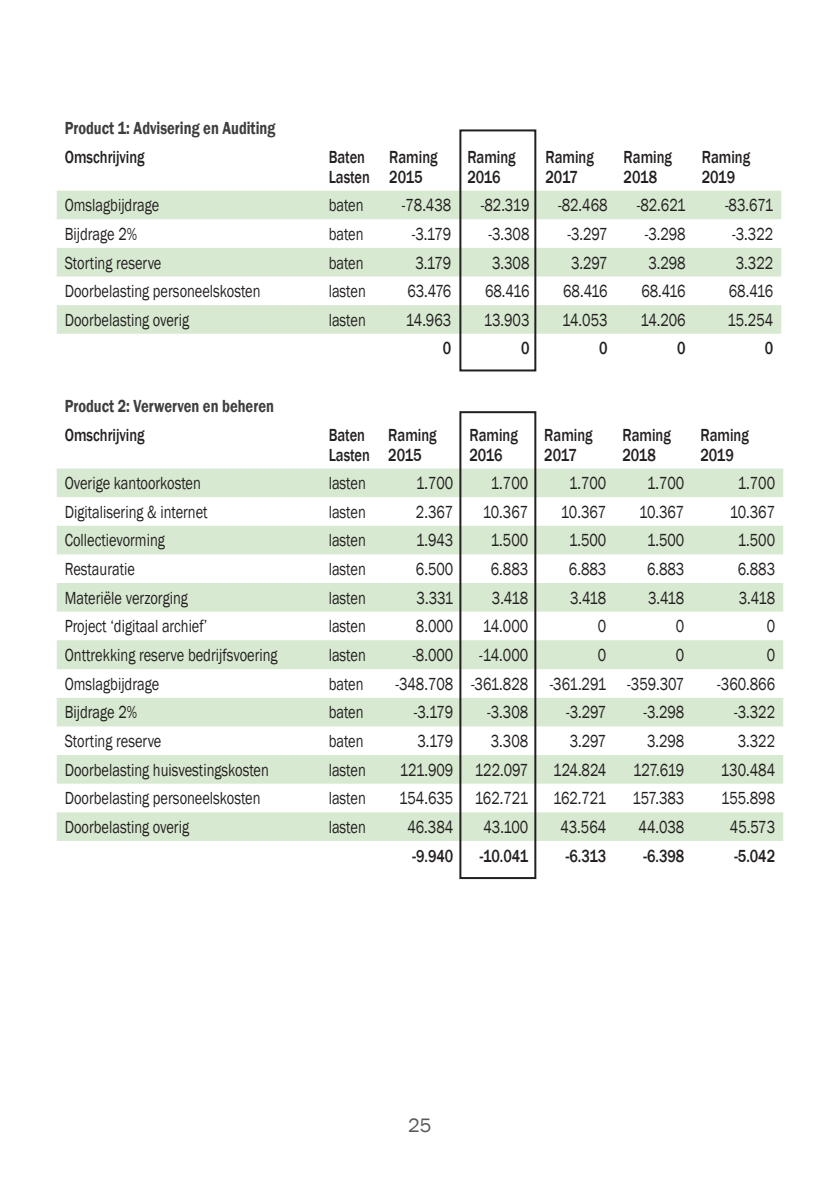
<style>
.page{position:relative;width:840px;height:1191px;background:#fff}
.page>*{position:absolute;margin:0;border:0;box-sizing:border-box;transform-origin:0 0}
.t1{font:20px "Franklin Gothic";color:#57585a}
.t2{font:18px "Franklin Gothic";color:#231f20;scale:.8 1}
.t3{font:500 18px/20px "Franklin Gothic";color:#231f20;scale:.8 1}
.t4{font:600 18px "Franklin Gothic";color:#3e3e3f;scale:.8 1}
</style>
<div class="page">
<svg style="left:57px;top:191px;width:723px;height:143px;fill:#d8e9d2"></svg>
<svg style="left:57px;top:468px;width:725px;height:373px;fill:#d8e9d2"></svg>
<div style="left:459px;top:411px;width:77px;height:468px;border:2px solid #231f20"></div>
<div style="left:459px;top:129px;width:77px;height:242px;border:2px solid #231f20"></div>
<p class="t4" style="left:65px;top:117px;width:265px">Product 1: Advisering en Auditing</p>
<p class="t3" style="left:65px;top:147px;width:101px">Omschrijving</p>
<p class="t3" style="left:328px;top:147px;width:53px">Baten<br>Lasten</p>
<p class="t3" style="left:389px;top:147px;width:62px">Raming<br>2015</p>
<p class="t3" style="left:467px;top:147px;width:62px">Raming<br>2016</p>
<p class="t3" style="left:545px;top:147px;width:62px">Raming<br>2017</p>
<p class="t3" style="left:623px;top:147px;width:62px">Raming<br>2018</p>
<p class="t3" style="left:701px;top:147px;width:62px">Raming<br>2019</p>
<p class="t2" style="left:65px;top:194px;width:120px">Omslagbijdrage</p>
<p class="t2" style="left:328px;top:194px;width:45px">baten</p>
<p class="t2" style="left:401px;top:194px;width:63px">-78.438</p>
<p class="t2" style="left:480px;top:194px;width:62px">-82.319</p>
<p class="t2" style="left:558px;top:194px;width:63px">-82.468</p>
<p class="t2" style="left:636px;top:194px;width:63px">-82.621</p>
<p class="t2" style="left:724px;top:194px;width:62px">-83.671</p>
<p class="t2" style="left:65px;top:223px;width:92px">Bijdrage 2%</p>
<p class="t2" style="left:328px;top:223px;width:45px">baten</p>
<p class="t2" style="left:411px;top:223px;width:51px">-3.179</p>
<p class="t2" style="left:488px;top:223px;width:53px">-3.308</p>
<p class="t2" style="left:567px;top:223px;width:52px">-3.297</p>
<p class="t2" style="left:644px;top:223px;width:53px">-3.298</p>
<p class="t2" style="left:731px;top:223px;width:53px">-3.322</p>
<p class="t2" style="left:65px;top:251px;width:122px">Storting reserve</p>
<p class="t2" style="left:328px;top:251px;width:45px">baten</p>
<p class="t2" style="left:415px;top:251px;width:46px">3.179</p>
<p class="t2" style="left:492px;top:251px;width:48px">3.308</p>
<p class="t2" style="left:570px;top:251px;width:47px">3.297</p>
<p class="t2" style="left:648px;top:251px;width:48px">3.298</p>
<p class="t2" style="left:735px;top:251px;width:48px">3.322</p>
<p class="t2" style="left:65px;top:280px;width:246px">Doorbelasting personeelskosten</p>
<p class="t2" style="left:328px;top:280px;width:48px">lasten</p>
<p class="t2" style="left:407px;top:280px;width:56px">63.476</p>
<p class="t2" style="left:485px;top:280px;width:57px">68.416</p>
<p class="t2" style="left:563px;top:280px;width:57px">68.416</p>
<p class="t2" style="left:641px;top:280px;width:57px">68.416</p>
<p class="t2" style="left:728px;top:280px;width:57px">68.416</p>
<p class="t2" style="left:65px;top:308px;width:157px">Doorbelasting overig</p>
<p class="t2" style="left:328px;top:308px;width:48px">lasten</p>
<p class="t2" style="left:405px;top:308px;width:58px">14.963</p>
<p class="t2" style="left:483px;top:308px;width:59px">13.903</p>
<p class="t2" style="left:562px;top:308px;width:58px">14.053</p>
<p class="t2" style="left:640px;top:308px;width:58px">14.206</p>
<p class="t2" style="left:727px;top:308px;width:58px">15.254</p>
<p class="t3" style="left:442px;top:338px;width:12px">0</p>
<p class="t3" style="left:520px;top:338px;width:12px">0</p>
<p class="t3" style="left:598px;top:338px;width:12px">0</p>
<p class="t3" style="left:677px;top:338px;width:12px">0</p>
<p class="t3" style="left:764px;top:338px;width:12px">0</p>
<p class="t4" style="left:65px;top:395px;width:263px">Product 2: Verwerven en beheren</p>
<p class="t3" style="left:65px;top:425px;width:101px">Omschrijving</p>
<p class="t3" style="left:328px;top:425px;width:53px">Baten<br>Lasten</p>
<p class="t3" style="left:388px;top:425px;width:62px">Raming<br>2015</p>
<p class="t3" style="left:469px;top:425px;width:62px">Raming<br>2016</p>
<p class="t3" style="left:544px;top:425px;width:62px">Raming<br>2017</p>
<p class="t3" style="left:622px;top:425px;width:62px">Raming<br>2018</p>
<p class="t3" style="left:700px;top:425px;width:62px">Raming<br>2019</p>
<p class="t2" style="left:65px;top:472px;width:171px">Overige kantoorkosten</p>
<p class="t2" style="left:328px;top:472px;width:48px">lasten</p>
<p class="t2" style="left:416px;top:472px;width:48px">1.700</p>
<p class="t2" style="left:490px;top:472px;width:48px">1.700</p>
<p class="t2" style="left:568px;top:472px;width:48px">1.700</p>
<p class="t2" style="left:646px;top:472px;width:48px">1.700</p>
<p class="t2" style="left:737px;top:472px;width:48px">1.700</p>
<p class="t2" style="left:65px;top:500px;width:180px">Digitalisering &amp; internet</p>
<p class="t2" style="left:328px;top:500px;width:48px">lasten</p>
<p class="t2" style="left:416px;top:500px;width:48px">2.367</p>
<p class="t2" style="left:482px;top:500px;width:58px">10.367</p>
<p class="t2" style="left:560px;top:500px;width:58px">10.367</p>
<p class="t2" style="left:638px;top:500px;width:58px">10.367</p>
<p class="t2" style="left:729px;top:500px;width:58px">10.367</p>
<p class="t2" style="left:65px;top:529px;width:127px">Collectievorming</p>
<p class="t2" style="left:328px;top:529px;width:48px">lasten</p>
<p class="t2" style="left:416px;top:529px;width:48px">1.943</p>
<p class="t2" style="left:490px;top:529px;width:48px">1.500</p>
<p class="t2" style="left:568px;top:529px;width:48px">1.500</p>
<p class="t2" style="left:646px;top:529px;width:48px">1.500</p>
<p class="t2" style="left:737px;top:529px;width:48px">1.500</p>
<p class="t2" style="left:65px;top:558px;width:89px">Restauratie</p>
<p class="t2" style="left:328px;top:558px;width:48px">lasten</p>
<p class="t2" style="left:416px;top:558px;width:48px">6.500</p>
<p class="t2" style="left:490px;top:558px;width:48px">6.883</p>
<p class="t2" style="left:568px;top:558px;width:48px">6.883</p>
<p class="t2" style="left:646px;top:558px;width:48px">6.883</p>
<p class="t2" style="left:737px;top:558px;width:48px">6.883</p>
<p class="t2" style="left:65px;top:586px;width:155px">Materiële verzorging</p>
<p class="t2" style="left:328px;top:586px;width:48px">lasten</p>
<p class="t2" style="left:416px;top:586px;width:47px">3.331</p>
<p class="t2" style="left:491px;top:586px;width:47px">3.418</p>
<p class="t2" style="left:569px;top:586px;width:47px">3.418</p>
<p class="t2" style="left:647px;top:586px;width:47px">3.418</p>
<p class="t2" style="left:738px;top:586px;width:47px">3.418</p>
<p class="t2" style="left:65px;top:615px;width:180px">Project ‘digitaal archief’</p>
<p class="t2" style="left:328px;top:615px;width:48px">lasten</p>
<p class="t2" style="left:416px;top:615px;width:48px">8.000</p>
<p class="t2" style="left:482px;top:615px;width:58px">14.000</p>
<p class="t2" style="left:597px;top:615px;width:12px">0</p>
<p class="t2" style="left:675px;top:615px;width:12px">0</p>
<p class="t2" style="left:766px;top:615px;width:12px">0</p>
<p class="t2" style="left:65px;top:643px;width:267px">Onttrekking reserve bedrijfsvoering</p>
<p class="t2" style="left:328px;top:643px;width:48px">lasten</p>
<p class="t2" style="left:412px;top:643px;width:53px">-8.000</p>
<p class="t2" style="left:479px;top:643px;width:63px">-14.000</p>
<p class="t2" style="left:597px;top:643px;width:12px">0</p>
<p class="t2" style="left:675px;top:643px;width:12px">0</p>
<p class="t2" style="left:766px;top:643px;width:12px">0</p>
<p class="t2" style="left:65px;top:672px;width:120px">Omslagbijdrage</p>
<p class="t2" style="left:328px;top:672px;width:45px">baten</p>
<p class="t2" style="left:395px;top:672px;width:74px">-348.708</p>
<p class="t2" style="left:470px;top:672px;width:73px">-361.828</p>
<p class="t2" style="left:549px;top:672px;width:72px">-361.291</p>
<p class="t2" style="left:627px;top:672px;width:73px">-359.307</p>
<p class="t2" style="left:716px;top:672px;width:74px">-360.866</p>
<p class="t2" style="left:65px;top:701px;width:92px">Bijdrage 2%</p>
<p class="t2" style="left:328px;top:701px;width:45px">baten</p>
<p class="t2" style="left:413px;top:701px;width:51px">-3.179</p>
<p class="t2" style="left:487px;top:701px;width:53px">-3.308</p>
<p class="t2" style="left:566px;top:701px;width:52px">-3.297</p>
<p class="t2" style="left:643px;top:701px;width:53px">-3.298</p>
<p class="t2" style="left:733px;top:701px;width:53px">-3.322</p>
<p class="t2" style="left:65px;top:730px;width:122px">Storting reserve</p>
<p class="t2" style="left:328px;top:730px;width:45px">baten</p>
<p class="t2" style="left:417px;top:730px;width:46px">3.179</p>
<p class="t2" style="left:490px;top:730px;width:48px">3.308</p>
<p class="t2" style="left:569px;top:730px;width:47px">3.297</p>
<p class="t2" style="left:646px;top:730px;width:48px">3.298</p>
<p class="t2" style="left:737px;top:730px;width:48px">3.322</p>
<p class="t2" style="left:65px;top:758px;width:256px">Doorbelasting huisvestingskosten</p>
<p class="t2" style="left:328px;top:758px;width:48px">lasten</p>
<p class="t2" style="left:399px;top:758px;width:69px">121.909</p>
<p class="t2" style="left:474px;top:758px;width:68px">122.097</p>
<p class="t2" style="left:553px;top:758px;width:68px">124.824</p>
<p class="t2" style="left:632px;top:758px;width:66px">127.619</p>
<p class="t2" style="left:720px;top:758px;width:69px">130.484</p>
<p class="t2" style="left:65px;top:787px;width:246px">Doorbelasting personeelskosten</p>
<p class="t2" style="left:328px;top:787px;width:48px">lasten</p>
<p class="t2" style="left:399px;top:787px;width:69px">154.635</p>
<p class="t2" style="left:474px;top:787px;width:68px">162.721</p>
<p class="t2" style="left:552px;top:787px;width:68px">162.721</p>
<p class="t2" style="left:632px;top:787px;width:66px">157.383</p>
<p class="t2" style="left:720px;top:787px;width:69px">155.898</p>
<p class="t2" style="left:65px;top:815px;width:157px">Doorbelasting overig</p>
<p class="t2" style="left:328px;top:815px;width:48px">lasten</p>
<p class="t2" style="left:407px;top:815px;width:59px">46.384</p>
<p class="t2" style="left:483px;top:815px;width:57px">43.100</p>
<p class="t2" style="left:560px;top:815px;width:59px">43.564</p>
<p class="t2" style="left:638px;top:815px;width:59px">44.038</p>
<p class="t2" style="left:729px;top:815px;width:58px">45.573</p>
<p class="t3" style="left:412px;top:845px;width:52px">-9.940</p>
<p class="t3" style="left:479px;top:845px;width:62px">-10.041</p>
<p class="t3" style="left:565px;top:845px;width:52px">-6.313</p>
<p class="t3" style="left:643px;top:845px;width:52px">-6.398</p>
<p class="t3" style="left:734px;top:845px;width:52px">-5.042</p>
<p class="t1" style="left:408px;top:1112px;width:25px">25</p>
</div>
